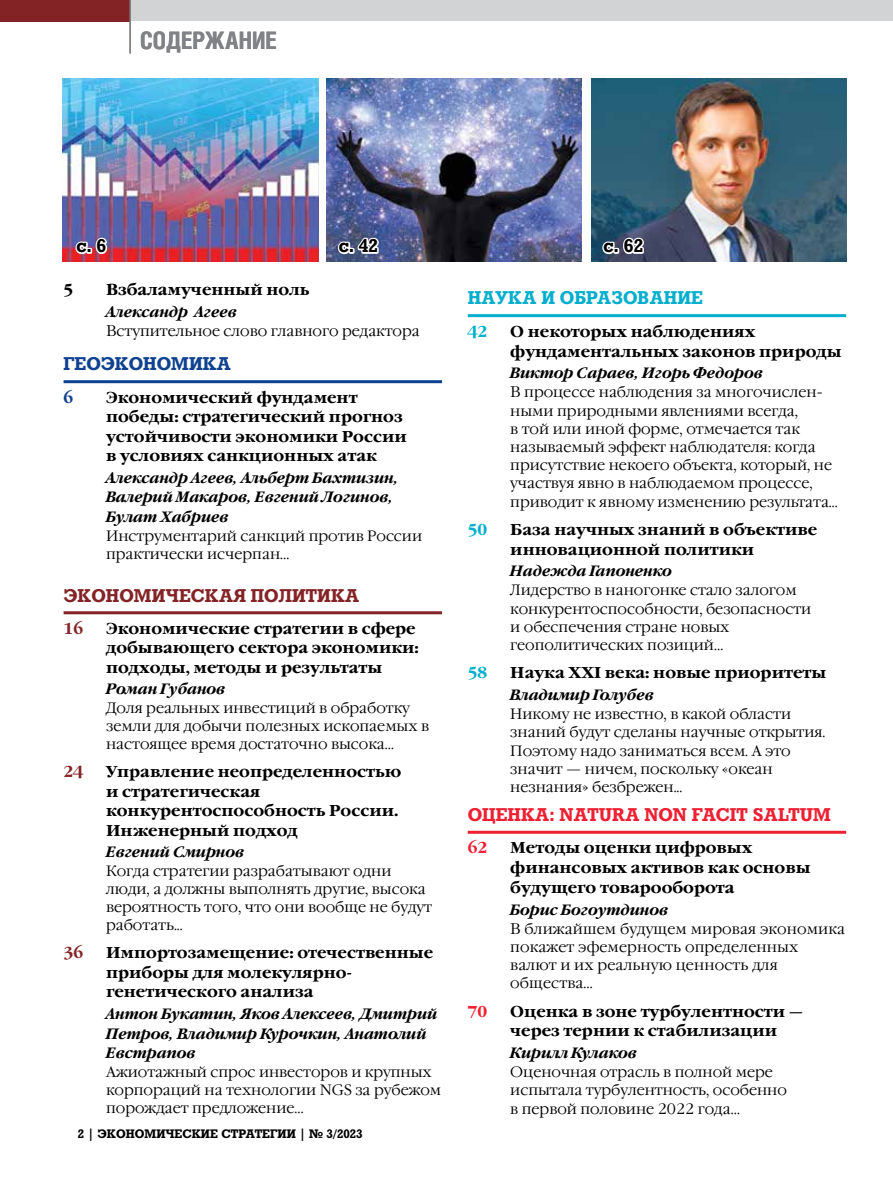
<style>
.page{position:relative;width:893px;height:1191px;background:#fff}
.page>*{position:absolute;margin:0;border:0;box-sizing:border-box;transform-origin:0 0}
.t1{font:700 24px "Helios Cond C";color:#808285}
.t2{font:700 18px "Rodeo C";color:#ee2032}
.t3{font:700 18px "Rodeo C";color:#842326}
.t4{font:700 18px "Rodeo C";color:#00aecd}
.t5{font:700 18px "Rodeo C";color:#0e4190}
.t6{font:700 18px "Rodeo C";color:#000}
.t7{font:700 15.75px/19.5px "Garamond C";color:#000}
.t8{font:700 15.75px "Garamond C";color:#842326}
.t9{font:700 15.75px "Garamond C";color:#00aecd}
.t10{font:700 15.75px "Garamond C";color:#ee2032}
.t11{font:700 15.75px "Garamond C";color:#0e4190}
.t12{font:15px/18.1px "Garamond C";color:#000}
.t13{font:italic 700 15px/19.5px "Garamond C";color:#000;scale:.95 1}
.t14{font:700 12px "Rodeo C";color:#000}
</style>
<div class="page">
<div style="left:0;top:0;width:893px;height:21px;background:#d1d3d4"></div>
<img style="left:591px;top:79px;width:255px;height:183px">
<img style="left:63px;top:79px;width:255px;height:183px">
<div style="left:0;top:0;width:130px;height:21px;background:#842326"></div>
<hr style="left:129px;top:0;width:2px;height:54px;background:#808285">
<img style="left:326px;top:79px;width:255px;height:183px">
<svg style="left:601px;top:236px;width:45px;height:20px"></svg>
<svg style="left:336px;top:232px;width:44px;height:24px"></svg>
<hr style="left:64px;top:380px;width:378px;height:3px;background:#0e4190">
<hr style="left:64px;top:611px;width:378px;height:3px;background:#842326">
<hr style="left:468px;top:314px;width:378px;height:3px;background:#00aecd">
<hr style="left:468px;top:830px;width:378px;height:3px;background:#ee2032">
<svg style="left:74px;top:236px;width:35px;height:20px"></svg>
<h1 class="t1" style="left:140px;top:26px;width:138px">СОДЕРЖАНИЕ</h1>
<p class="t6" style="left:77px;top:235px;width:31px">с. 6</p>
<p class="t6" style="left:339px;top:235px;width:41px">с. 42</p>
<p class="t6" style="left:603px;top:235px;width:41px">с. 62</p>
<p class="t7" style="left:64px;top:281px;width:11px">5</p>
<p class="t7" style="left:106px;top:281px;width:205px">Взбаламученный ноль</p>
<p class="t13" style="left:106px;top:303px;width:139px">Александр Агеев</p>
<p class="t12" style="left:106px;top:322px;width:315px">Вступительное слово главного редактора</p>
<p class="t5" style="left:64px;top:353px;width:169px">ГЕОЭКОНОМИКА</p>
<p class="t11" style="left:64px;top:388px;width:11px">6</p>
<p class="t7" style="left:106px;top:388px;width:302px">Экономический фундамент победы: стратегический прогноз устойчивости экономики России в условиях санкционных атак</p>
<p class="t13" style="left:106px;top:469px;width:309px">Александр Агеев, Альберт Бахтизин,<br>Валерий Макаров, Евгений Логинов,<br>Булат Хабриев</p>
<p class="t12" style="left:106px;top:527px;width:318px">Инструментарий санкций против России практически исчерпан…</p>
<p class="t3" style="left:64px;top:584px;width:297px">ЭКОНОМИЧЕСКАЯ ПОЛИТИКА</p>
<p class="t8" style="left:64px;top:619px;width:21px">16</p>
<p class="t7" style="left:106px;top:619px;width:314px">Экономические стратегии в сфере добывающего сектора экономики: подходы, методы и результаты</p>
<p class="t13" style="left:106px;top:680px;width:127px">Роман Губанов</p>
<p class="t12" style="left:106px;top:699px;width:325px">Доля реальных инвестиций в обработку земли для добычи полезных ископаемых в настоящее время достаточно высока…</p>
<p class="t8" style="left:64px;top:763px;width:21px">24</p>
<p class="t7" style="left:106px;top:762px;width:297px">Управление неопределенностью и стратегическая конкурентоспособность России.<br>Инженерный подход</p>
<p class="t13" style="left:106px;top:843px;width:147px">Евгений Смирнов</p>
<p class="t12" style="left:106px;top:862px;width:328px">Когда стратегии разрабатывают одни люди, а должны выполнять другие, высока вероятность того, что они вообще не будут работать...</p>
<p class="t8" style="left:64px;top:944px;width:21px">36</p>
<p class="t7" style="left:106px;top:943px;width:329px">Импортозамещение: отечественные приборы для молекулярно&shy;генетического анализа</p>
<p class="t13" style="left:106px;top:1005px;width:350px">Антон Букатин, Яков Алексеев, Дмитрий<br>Петров, Владимир Курочкин, Анатолий<br>Евстрапов</p>
<p class="t12" style="left:106px;top:1063px;width:337px">Ажиотажный спрос инвесторов и крупных корпораций на технологии NGS за рубежом порождает предложение…</p>
<p class="t14" style="left:78px;top:1126px;width:286px">2 | ЭКОНОМИЧЕСКИЕ СТРАТЕГИИ | № 3/2023</p>
<p class="t4" style="left:468px;top:287px;width:237px">НАУКА И ОБРАЗОВАНИЕ</p>
<p class="t9" style="left:468px;top:322px;width:21px">42</p>
<p class="t7" style="left:510px;top:322px;width:333px">О некоторых наблюдениях фундаментальных законов природы</p>
<p class="t13" style="left:510px;top:364px;width:267px">Виктор Сараев, Игорь Федоров</p>
<p class="t12" style="left:510px;top:384px;width:329px">В процессе наблюдения за многочислен&shy;ными природными явлениями всегда,<br>в той или иной форме, отмечается так называемый эффект наблюдателя: когда присутствие некоего объекта, который, не участвуя явно в наблюдаемом процессе, приводит к явному изменению результата...</p>
<p class="t9" style="left:468px;top:520px;width:21px">50</p>
<p class="t7" style="left:510px;top:520px;width:308px">База научных знаний в объективе инновационной политики</p>
<p class="t13" style="left:510px;top:562px;width:172px">Надежда Гапоненко</p>
<p class="t12" style="left:510px;top:582px;width:303px">Лидерство в наногонке стало залогом конкурентоспособности, безопасности и обеспечения стране новых геополитических позиций…</p>
<p class="t9" style="left:468px;top:664px;width:21px">58</p>
<p class="t7" style="left:510px;top:663px;width:317px">Наука ХХI века: новые приоритеты</p>
<p class="t13" style="left:510px;top:686px;width:152px">Владимир Голубев</p>
<p class="t12" style="left:510px;top:705px;width:317px">Никому не известно, в какой области знаний будут сделаны научные открытия.<br>Поэтому надо заниматься всем. А это значит — ничем, поскольку «океан незнания» безбрежен...</p>
<p class="t2" style="left:468px;top:803px;width:365px">ОЦЕНКА: NATURA NON FACIT SALTUM</p>
<p class="t10" style="left:468px;top:839px;width:21px">62</p>
<p class="t7" style="left:510px;top:838px;width:302px">Методы оценки цифровых финансовых активов как основы будущего товарооборота</p>
<p class="t13" style="left:510px;top:901px;width:168px">Борис Богоутдинов</p>
<p class="t12" style="left:510px;top:920px;width:336px">В ближайшем будущем мировая экономика покажет эфемерность определенных валют и их реальную ценность для общества…</p>
<p class="t10" style="left:468px;top:1002px;width:21px">70</p>
<p class="t7" style="left:510px;top:1001px;width:295px">Оценка в зоне турбулентности — через тернии к стабилизации</p>
<p class="t13" style="left:510px;top:1044px;width:134px">Кирилл Кулаков</p>
<p class="t12" style="left:510px;top:1063px;width:278px">Оценочная отрасль в полной мере испытала турбулентность, особенно в первой половине 2022 года…</p>
</div>
